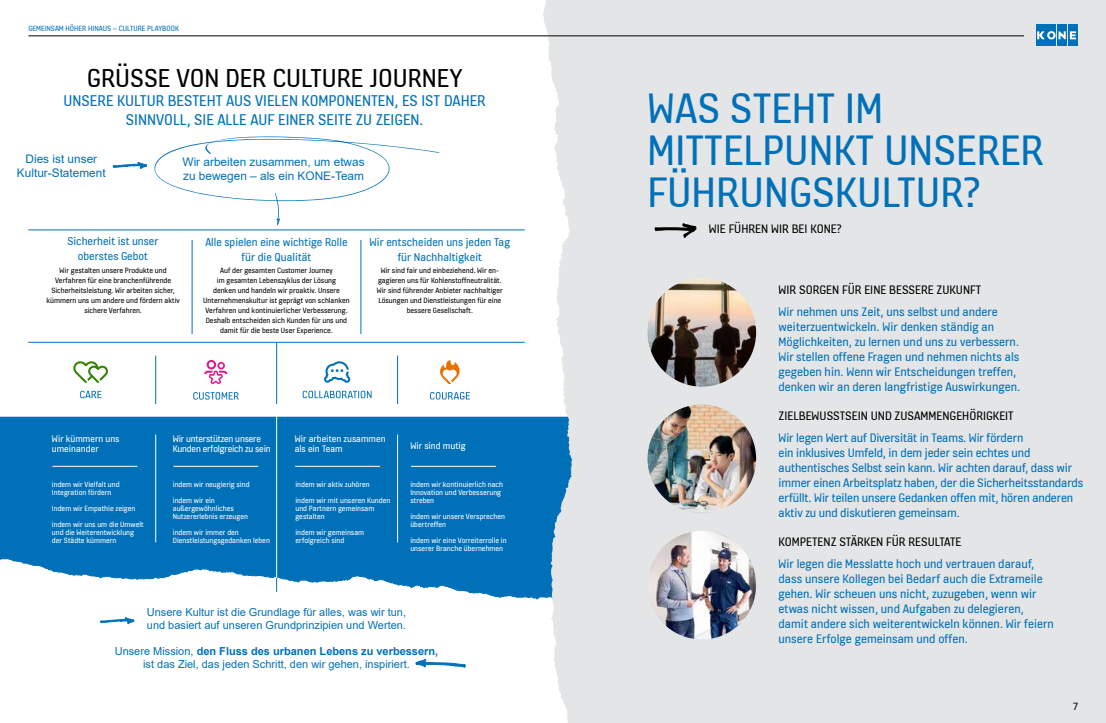
<style>
.page{position:relative;width:1106px;height:723px;background:#fff}
.page>*{position:absolute;margin:0;border:0;box-sizing:border-box;transform-origin:0 0}
.t1{font:45px/42px "KONE Information";color:#0071b9}
.t2{font:27.4px "KONE Information";color:#000}
.t3{font:16.5px/19px "KONE Information";color:#0071b9;text-align:center}
.t4{font:13px/15px "KONE Information";color:#0071b9}
.t5{font:13px "KONE Information";color:#000}
.t6{font:12px/15px "KONE Information";color:#0071b9;text-align:center}
.t7{font:11.8px/14px "Arial";color:#0071b9}
.t8{font:11px/13px "Arial";color:#0071b9}
.t9{font:11px "KONE Information";color:#000}
.t10{font:10px/10px "KONE Information";color:#fff}
.t11{font:10px/10px "KONE Information";letter-spacing:-.02em;color:#fff}
.t12{font:8px/10px "KONE Information";color:#000;text-align:center}
.t13{font:8px/8px "KONE Information";color:#fff}
.t14{font:8px "KONE Information";color:#0071b9}
.s1{font-weight:700}
</style>
<div class="page">
<svg style="left:0;top:555px;width:542px;height:45px"></svg>
<div style="left:0;top:417px;width:542px;height:138px;background:#0071b9"></div>
<svg style="left:430px;top:392px;width:40px;height:7px"></svg>
<svg style="left:440px;top:360px;width:20px;height:24px"></svg>
<hr style="left:411px;top:466px;width:85px;height:1px;background:#fff">
<hr style="left:28px;top:230px;width:496px;height:1px;background:#0071b9">
<hr style="left:28px;top:342px;width:496px;height:1px;background:#0071b9">
<hr style="left:192px;top:240px;width:1px;height:94px;background:#0071b9">
<hr style="left:360px;top:240px;width:1px;height:94px;background:#0071b9">
<hr style="left:155px;top:355px;width:1px;height:49px;background:#0071b9">
<hr style="left:155px;top:434px;width:1px;height:108px;background:#fff">
<hr style="left:276px;top:342px;width:1px;height:62px;background:#0071b9">
<hr style="left:276px;top:562px;width:1px;height:30px;background:#0071b9">
<hr style="left:276px;top:405px;width:1px;height:173px;background:#fff">
<hr style="left:397px;top:355px;width:1px;height:49px;background:#0071b9">
<hr style="left:397px;top:434px;width:1px;height:108px;background:#fff">
<svg style="left:193px;top:392px;width:46px;height:8px"></svg>
<svg style="left:204px;top:360px;width:23px;height:24px"></svg>
<svg style="left:303px;top:391px;width:68px;height:7px"></svg>
<svg style="left:324px;top:361px;width:26px;height:22px"></svg>
<svg style="left:80px;top:391px;width:22px;height:7px"></svg>
<svg style="left:73px;top:361px;width:35px;height:22px"></svg>
<hr style="left:52px;top:466px;width:85px;height:1px;background:#fff">
<hr style="left:295px;top:466px;width:85px;height:1px;background:#fff">
<hr style="left:173px;top:466px;width:85px;height:1px;background:#fff">
<svg style="left:154px;top:136px;width:286px;height:89px"></svg>
<svg style="left:100px;top:617px;width:34px;height:7px"></svg>
<svg style="left:415px;top:659px;width:51px;height:9px"></svg>
<svg style="left:113px;top:162px;width:34px;height:7px"></svg>
<svg style="left:542px;top:0;width:51px;height:723px;fill:#e3e5e6"></svg>
<div style="left:593px;top:0;width:513px;height:723px;background:#e3e5e6"></div>
<hr style="left:28px;top:36px;width:996px;height:1px;background:#000">
<svg style="left:654px;top:223px;width:42px;height:15px"></svg>
<img style="left:647px;top:531px;width:109px;height:108px;border-radius:54px">
<img style="left:647px;top:404px;width:109px;height:109px;border-radius:54px">
<img style="left:647px;top:278px;width:109px;height:109px;border-radius:54px">
<div style="left:1035px;top:25px;width:10px;height:21px;background:#0071b9"></div>
<div style="left:1057px;top:25px;width:10px;height:21px;background:#0071b9"></div>
<div style="left:1046px;top:25px;width:10px;height:21px;background:#0071b9"></div>
<div style="left:1068px;top:25px;width:9px;height:21px;background:#0071b9"></div>
<svg style="left:1037px;top:31px;width:39px;height:8px"></svg>
<p class="t14" style="left:28px;top:23px;width:152px">GEMEINSAM HÖHER HINAUS – CULTURE PLAYBOOK</p>
<h2 class="t2" style="left:87px;top:60px;width:377px">GRÜSSE VON DER CULTURE JOURNEY</h2>
<p class="t3" style="left:64px;top:90px;width:424px">UNSERE KULTUR BESTEHT AUS VIELEN KOMPONENTEN, ES IST DAHER<br>SINNVOLL, SIE ALLE AUF EINER SEITE ZU ZEIGEN.</p>
<p class="t7" style="left:182px;top:154px;width:184px">Wir arbeiten zusammen, um etwas zu bewegen – als ein KONE-Team</p>
<p class="t7" style="left:17px;top:152px;width:90px;text-align:center">Dies ist unser<br>Kultur-Statement</p>
<p class="t6" style="left:67px;top:233px;width:93px">Sicherheit ist unser oberstes Gebot</p>
<p class="t6" style="left:205px;top:234px;width:144px">Alle spielen eine wichtige Rolle für die Qualität</p>
<p class="t6" style="left:369px;top:234px;width:142px">Wir entscheiden uns jeden Tag für Nachhaltigkeit</p>
<p class="t12" style="left:46px;top:265px;width:135px">Wir gestalten unsere Produkte und Verfahren für eine branchenführende Sicherheitsleistung. Wir arbeiten sicher, kümmern uns um andere und fördern aktiv sichere Verfahren.</p>
<p class="t12" style="left:203px;top:265px;width:148px">Auf der gesamten Customer Journey<br>im gesamten Lebenszyklus der Lösung<br>denken und handeln wir proaktiv. Unsere Unternehmenskultur ist geprägt von schlanken Verfahren und kontinuierlicher Verbesserung.<br>Deshalb entscheiden sich Kunden für uns und damit für die beste User Experience.</p>
<p class="t12" style="left:377px;top:265px;width:128px">Wir sind fair und einbeziehend. Wir en&shy;gagieren uns für Kohlenstoffneutralität.<br>Wir sind führender Anbieter nachhaltiger Lösungen und Dienstleistungen für eine bessere Gesellschaft.</p>
<p class="t10" style="left:52px;top:433px;width:69px">Wir kümmern uns umeinander</p>
<p class="t11" style="left:173px;top:433px;width:99px">Wir unterstützen unsere<br>Kunden erfolgreich zu sein</p>
<p class="t10" style="left:295px;top:433px;width:92px">Wir arbeiten zusammen als ein Team</p>
<p class="t10" style="left:410px;top:440px;width:57px">Wir sind mutig</p>
<p class="t13" style="left:52px;top:480px;width:69px">indem wir Vielfalt und<br>Integration fördern</p>
<p class="t13" style="left:52px;top:500px;width:93px;line-height:16px">Indem wir Empathie zeigen indem wir uns um die Umwelt</p>
<p class="t13" style="left:52px;top:528px;width:84px">und die Weiterentwicklung der Städte kümmern</p>
<p class="t13" style="left:173px;top:476px;width:78px;line-height:16px">indem wir neugierig sind indem wir ein</p>
<p class="t13" style="left:173px;top:504px;width:77px">außergewöhnliches<br>Nutzererlebnis erzeugen</p>
<p class="t13" style="left:173px;top:528px;width:98px">indem wir immer den<br>Dienstleistungsgedanken leben</p>
<p class="t13" style="left:295px;top:476px;width:96px;line-height:16px">indem wir aktiv zuhören indem wir mit unseren Kunden</p>
<p class="t13" style="left:295px;top:504px;width:80px">und Partnern gemeinsam gestalten</p>
<p class="t13" style="left:295px;top:528px;width:70px">indem wir gemeinsam erfolgreich sind</p>
<p class="t13" style="left:410px;top:480px;width:94px">indem wir kontinuierlich nach<br>Innovation und Verbesserung streben</p>
<p class="t13" style="left:410px;top:512px;width:96px">indem wir unsere Versprechen übertreffen</p>
<p class="t13" style="left:410px;top:536px;width:98px">indem wir eine Vorreiterrolle in unserer Branche übernehmen</p>
<p class="t8" style="left:147px;top:605px;width:261px">Unsere Kultur ist die Grundlage für alles, was wir tun, und basiert auf unseren Grundprinzipien und Werten.</p>
<p class="t8" style="left:115px;top:644px;width:325px;text-align:center">Unsere Mission, <span class="s1">den Fluss des urbanen Lebens zu verbessern, </span>ist das Ziel, das jeden Schritt, den wir gehen, inspiriert.</p>
<h1 class="t1" style="left:647px;top:85px;width:398px">WAS STEHT IM<br>MITTELPUNKT UNSERER<br>FÜHRUNGSKULTUR?</h1>
<p class="t5" style="left:709px;top:220px;width:134px">WIE FÜHREN WIR BEI KONE?</p>
<p class="t5" style="left:778px;top:281px;width:204px">WIR SORGEN FÜR EINE BESSERE ZUKUNFT</p>
<p class="t4" style="left:778px;top:304px;width:243px">Wir nehmen uns Zeit, uns selbst und andere weiterzuentwickeln. Wir denken ständig an Möglichkeiten, zu lernen und uns zu verbessern.<br>Wir stellen offene Fragen und nehmen nichts als gegeben hin. Wenn wir Entscheidungen treffen, denken wir an deren langfristige Auswirkungen.</p>
<p class="t5" style="left:778px;top:407px;width:237px">ZIELBEWUSSTSEIN UND ZUSAMMENGEHÖRIGKEIT</p>
<p class="t4" style="left:778px;top:429px;width:306px">Wir legen Wert auf Diversität in Teams. Wir fördern<br>ein inklusives Umfeld, in dem jeder sein echtes und authentisches Selbst sein kann. Wir achten darauf, dass wir immer einen Arbeitsplatz haben, der die Sicherheitsstandards erfüllt. Wir teilen unsere Gedanken offen mit, hören anderen aktiv zu und diskutieren gemeinsam.</p>
<p class="t5" style="left:778px;top:533px;width:184px">KOMPETENZ STÄRKEN FÜR RESULTATE</p>
<p class="t4" style="left:778px;top:555px;width:277px">Wir legen die Messlatte hoch und vertrauen darauf, dass unsere Kollegen bei Bedarf auch die Extrameile gehen. Wir scheuen uns nicht, zuzugeben, wenn wir etwas nicht wissen, und Aufgaben zu delegieren, damit andere sich weiterentwickeln können. Wir feiern unsere Erfolge gemeinsam und offen.</p>
<p class="t9" style="left:1073px;top:699px;width:6px">7</p>
</div>
